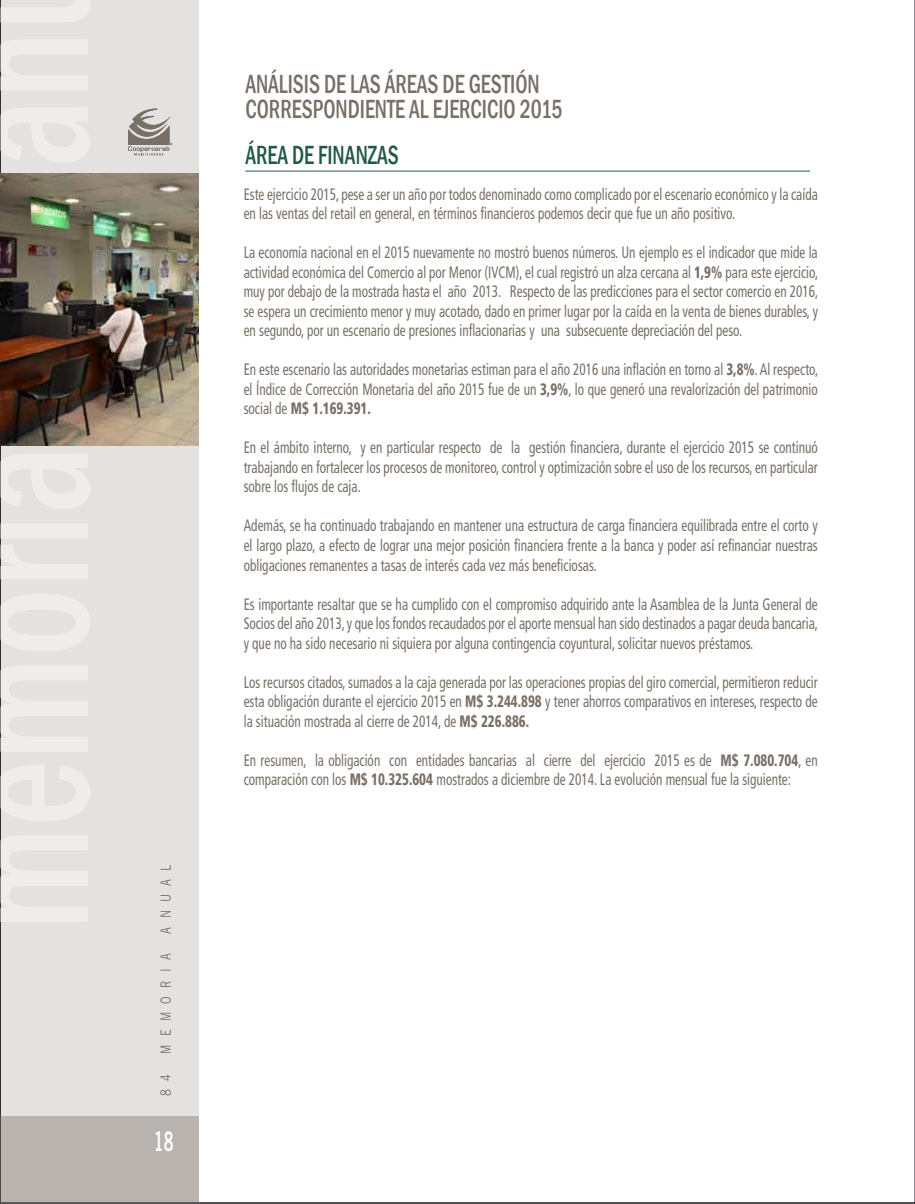
<style>
.page{position:relative;width:915px;height:1204px;background:#fff}
.page>*{position:absolute;margin:0;border:0;box-sizing:border-box;transform-origin:0 0}
.t1{font:500 condensed 27px/25.5px "Franklin Gothic";color:#786f66;scale:.8 1}
.t2{font:500 condensed 27px "Franklin Gothic";color:#215a42;scale:.8 1}
.t3{font:27px "Trade Gothic LT Std Bd 2";color:#fff;scale:.59 1}
.t4{font:condensed 16.5px/19.5px "Frutiger";color:#786f66;text-align:justify;scale:.8 1}
.t5{font:14.1px "Trade Gothic LT Std";letter-spacing:.735em;color:#786f66;scale:.8 1}
.s1{font-weight:900}
</style>
<div class="page">
<div style="left:0;top:0;width:198px;height:1203px;background:#e4e2e1"></div>
<div style="left:0;top:1116px;width:198px;height:87px;background:#b9b4b0"></div>
<svg style="left:0;top:835px;width:87px;height:86px"></svg>
<svg style="left:0;top:764px;width:90px;height:57px"></svg>
<svg style="left:0;top:665px;width:87px;height:86px"></svg>
<svg style="left:0;top:593px;width:90px;height:58px"></svg>
<svg style="left:0;top:523px;width:87px;height:56px"></svg>
<svg style="left:0;top:453px;width:90px;height:56px"></svg>
<svg style="left:0;top:106px;width:90px;height:57px"></svg>
<svg style="left:0;top:39px;width:87px;height:51px"></svg>
<svg style="left:0;top:0;width:90px;height:22px"></svg>
<img style="left:0;top:173px;width:198px;height:272px">
<svg style="left:128px;top:108px;width:44px;height:47px"></svg>
<p class="t5" style="left:157px;top:933px;width:88px;rotate:-90deg">ANUAL</p>
<p class="t5" style="left:157px;top:1054px;width:127px;rotate:-90deg">MEMORIA</p>
<p class="t5" style="left:157px;top:1095px;width:29px;rotate:-90deg">8 4</p>
<h1 class="t3" style="left:154px;top:1124px;width:35px">18</h1>
<h1 class="t1" style="left:245px;top:71px;width:398px">ANÁLISIS DE LAS ÁREAS DE GESTIÓN<br>CORRESPONDIENTE AL EJERCICIO 2015</h1>
<h1 class="t2" style="left:245px;top:137px;width:193px">ÁREA DE FINANZAS</h1>
<p class="t4" style="left:244px;top:184px;width:718px">Este ejercicio 2015, pese a ser un año por todos denominado como complicado por el escenario económico y la caída en las ventas del retail en general, en términos financieros podemos decir que fue un año positivo.</p>
<p class="t4" style="left:244px;top:243px;width:719px">La economía nacional en el 2015 nuevamente no mostró buenos números. Un ejemplo es el indicador que mide la actividad económica del Comercio al por Menor (IVCM), el cual registró un alza cercana al <span class="s1">1,9%</span> para este ejercicio, muy por debajo de la mostrada hasta el año 2013. Respecto de las predicciones para el sector comercio en 2016, se espera un crecimiento menor y muy acotado, dado en primer lugar por la caída en la venta de bienes durables, y en segundo, por un escenario de presiones inflacionarias y una subsecuente depreciación del peso.</p>
<p class="t4" style="left:244px;top:360px;width:719px">En este escenario las autoridades monetarias estiman para el año 2016 una inflación en torno al <span class="s1">3,8%</span>. Al respecto, el Índice de Corrección Monetaria del año 2015 fue de un <span class="s1">3,9%</span>, lo que generó una revalorización del patrimonio social de <span class="s1">M$ 1.169.391.</span></p>
<p class="t4" style="left:244px;top:438px;width:718px">En el ámbito interno, y en particular respecto de la gestión financiera, durante el ejercicio 2015 se continuó trabajando en fortalecer los procesos de monitoreo, control y optimización sobre el uso de los recursos, en particular sobre los flujos de caja.</p>
<p class="t4" style="left:244px;top:516px;width:718px">Además, se ha continuado trabajando en mantener una estructura de carga financiera equilibrada entre el corto y el largo plazo, a efecto de lograr una mejor posición financiera frente a la banca y poder así refinanciar nuestras obligaciones remanentes a tasas de interés cada vez más beneficiosas.</p>
<p class="t4" style="left:244px;top:594px;width:719px">Es importante resaltar que se ha cumplido con el compromiso adquirido ante la Asamblea de la Junta General de Socios del año 2013, y que los fondos recaudados por el aporte mensual han sido destinados a pagar deuda bancaria, y que no ha sido necesario ni siquiera por alguna contingencia coyuntural, solicitar nuevos préstamos.</p>
<p class="t4" style="left:244px;top:672px;width:718px">Los recursos citados, sumados a la caja generada por las operaciones propias del giro comercial, permitieron reducir esta obligación durante el ejercicio 2015 en <span class="s1">M$ 3.244.898</span> y tener ahorros comparativos en intereses, respecto de la situación mostrada al cierre de 2014, de <span class="s1">M$ 226.886.</span></p>
<p class="t4" style="left:244px;top:750px;width:718px">En resumen, la obligación con entidades bancarias al cierre del ejercicio 2015 es de <span class="s1">M$ 7.080.704</span>, en comparación con los <span class="s1">M$ 10.325.604</span> mostrados a diciembre de 2014. La evolución mensual fue la siguiente:</p>
</div>
